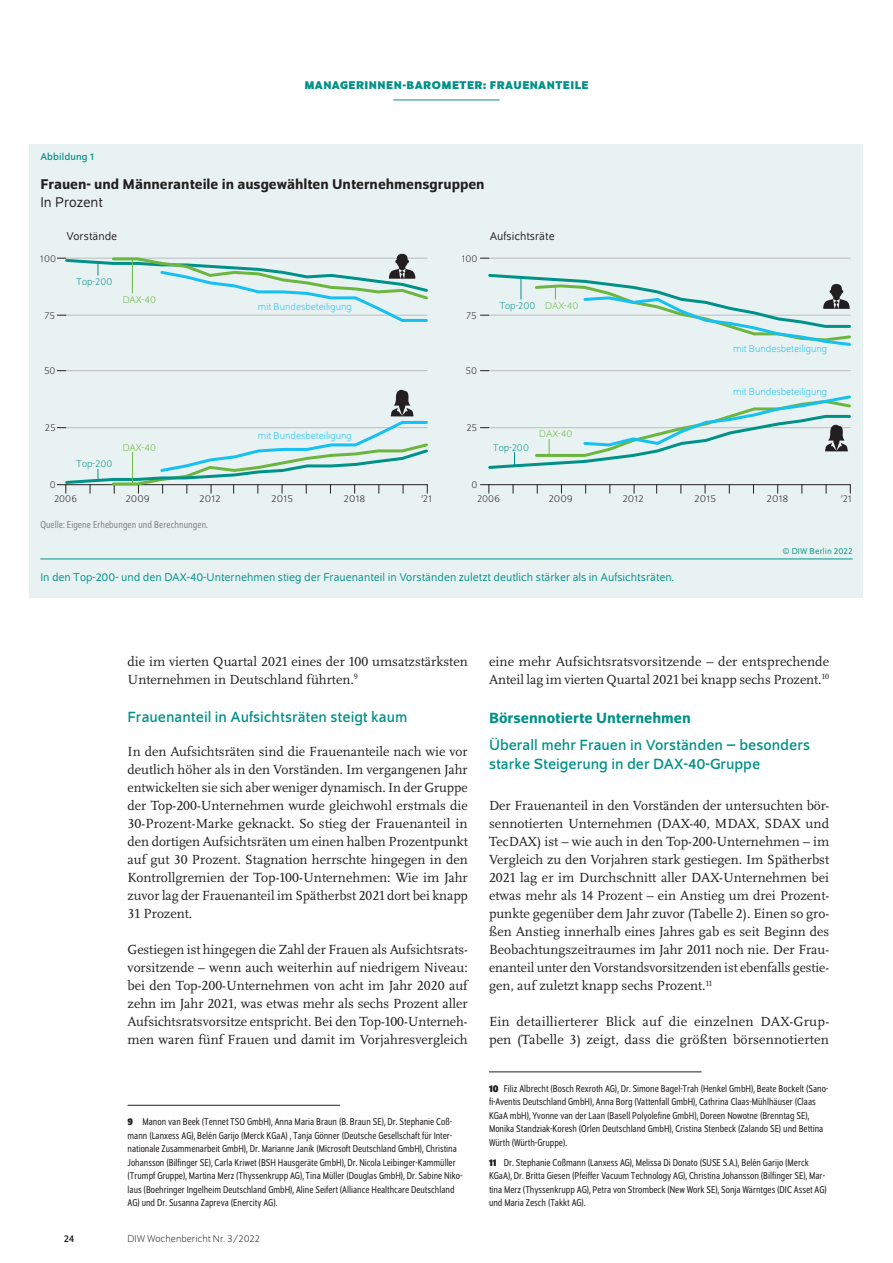
<style>
.page{position:relative;width:893px;height:1263px;background:#fff}
.page>*{position:absolute;margin:0;border:0;box-sizing:border-box;transform-origin:0 0}
.t1{font:15.75px/19.5px "Schumpeter";color:#009188}
.t2{font:500 15.75px "Schumpeter";color:#009188}
.t3{font:500 15px "Schumpeter";color:#231f20}
.t4{font:15px "Schumpeter Blond";color:#231f20}
.t5{font:13.8px/18px "Scala Pro";color:#231f20}
.t6{font:12px "Schumpeter Blond";color:#009188}
.t7{font:700 12px "Schumpeter";letter-spacing:.04em;color:#009188}
.t8{font:12px "Schumpeter Blond";color:#231f20}
.t9{font:semi-condensed 10.5px/13.5px "Schumpeter Blond";color:#231f20}
.t10{font:300 10.5px "Schumpeter";color:#15c0f2}
.t11{font:300 10.5px "Schumpeter";color:#231f20}
.t12{font:semi-condensed 10.5px "Schumpeter Blond";letter-spacing:.01em;color:#808285}
.t13{font:300 10.5px "Schumpeter";color:#009188}
.t14{font:300 10.5px "Schumpeter";color:#231f20;scale:1.08 1}
.t15{font:300 10.5px "Schumpeter";color:#6cb640}
.t16{font:10.5px "Schumpeter";letter-spacing:.01em;color:#009188}
.t17{font:10.5px "Schumpeter";color:#231f20}
.t18{font:9px "Schumpeter Blond";letter-spacing:.01em;color:#009188}
.s1{color:#6cb640}
.s2{font-family:"Schumpeter";font-weight:700}
</style>
<div class="page">
<hr style="left:393px;top:100px;width:107px;height:1px;background:#009188">
<hr style="left:128px;top:1105px;width:212px;height:1px;background:#231f20">
<hr style="left:489px;top:1071px;width:213px;height:1px;background:#231f20">
<div style="left:30px;top:144px;width:833px;height:454px;background:#e9f2f2"></div>
<hr style="left:66px;top:370px;width:361px;height:1px;background:#bcbdc0">
<hr style="left:489px;top:370px;width:361px;height:1px;background:#bcbdc0">
<hr style="left:489px;top:258px;width:361px;height:1px;background:#bcbdc0">
<hr style="left:489px;top:484px;width:361px;height:1px;background:#231f20">
<svg style="left:480px;top:484px;width:10px;height:9px"></svg>
<svg style="left:57px;top:389px;width:371px;height:104px"></svg>
<svg style="left:57px;top:254px;width:371px;height:68px"></svg>
<hr style="left:132px;top:259px;width:1px;height:34px;background:#6cb640">
<svg style="left:480px;top:274px;width:371px;height:72px"></svg>
<svg style="left:480px;top:395px;width:371px;height:74px"></svg>
<hr style="left:40px;top:558px;width:813px;height:1px;background:#009188">
<p class="t7" style="left:305px;top:79px;width:285px">MANAGERINNEN-BAROMETER: FRAUENANTEILE</p>
<p class="t16" style="left:40px;top:151px;width:55px">Abbildung 1</p>
<p class="t3" style="left:40px;top:176px;width:446px">Frauen- und Männeranteile in ausgewählten Unternehmensgruppen</p>
<p class="t4" style="left:40px;top:194px;width:64px">In Prozent</p>
<p class="t8" style="left:67px;top:230px;width:52px">Vorstände</p>
<p class="t8" style="left:490px;top:230px;width:67px">Aufsichtsräte</p>
<p class="t11" style="left:40px;top:253px;width:17px">100</p>
<p class="t11" style="left:462px;top:253px;width:17px">100</p>
<p class="t13" style="left:76px;top:277px;width:38px">Top-200</p>
<p class="t11" style="left:45px;top:310px;width:12px">75</p>
<p class="t15" style="left:123px;top:294px;width:35px">DAX-40</p>
<p class="t10" style="left:258px;top:301px;width:96px">mit Bundesbeteiligung</p>
<p class="t11" style="left:466px;top:310px;width:12px">75</p>
<p class="t13" style="left:499px;top:301px;width:81px">Top-200 <span class="s1">DAX-40</span></p>
<p class="t10" style="left:733px;top:343px;width:96px">mit Bundesbeteiligung</p>
<p class="t11" style="left:44px;top:366px;width:13px">50</p>
<p class="t11" style="left:466px;top:366px;width:13px">50</p>
<p class="t10" style="left:733px;top:387px;width:96px">mit Bundesbeteiligung</p>
<p class="t11" style="left:45px;top:423px;width:12px">25</p>
<p class="t10" style="left:258px;top:431px;width:96px">mit Bundesbeteiligung</p>
<p class="t11" style="left:466px;top:423px;width:12px">25</p>
<p class="t15" style="left:539px;top:429px;width:35px">DAX-40</p>
<p class="t15" style="left:123px;top:442px;width:35px">DAX-40</p>
<p class="t13" style="left:493px;top:442px;width:38px">Top-200</p>
<p class="t13" style="left:76px;top:459px;width:38px">Top-200</p>
<p class="t11" style="left:50px;top:480px;width:7px">0</p>
<p class="t11" style="left:471px;top:480px;width:7px">0</p>
<p class="t11" style="left:54px;top:493px;width:24px">2006</p>
<p class="t14" style="left:125px;top:494px;width:24px">2009</p>
<p class="t14" style="left:199px;top:494px;width:21px">2012</p>
<p class="t14" style="left:271px;top:494px;width:22px">2015</p>
<p class="t14" style="left:344px;top:494px;width:22px">2018</p>
<p class="t11" style="left:421px;top:493px;width:12px">’21</p>
<p class="t12" style="left:40px;top:520px;width:169px">Quelle: Eigene Erhebungen und Berechnungen.</p>
<p class="t11" style="left:477px;top:493px;width:24px">2006</p>
<p class="t14" style="left:548px;top:494px;width:24px">2009</p>
<p class="t14" style="left:622px;top:494px;width:21px">2012</p>
<p class="t14" style="left:694px;top:494px;width:22px">2015</p>
<p class="t14" style="left:767px;top:494px;width:22px">2018</p>
<p class="t11" style="left:841px;top:493px;width:12px">’21</p>
<p class="t18" style="left:782px;top:547px;width:72px">© DIW Berlin 2022</p>
<p class="t6" style="left:40px;top:571px;width:635px">In den Top-200- und den DAX-40-Unternehmen stieg der Frauenanteil in Vorständen zuletzt deutlich stärker als in Aufsichtsräten.</p>
<p class="t5" style="left:128px;top:652px;width:342px">die im vierten Quartal 2021 eines der 100 umsatzstärksten<br>Unternehmen in Deutschland führten.<sup>9</sup></p>
<p class="t1" style="left:128px;top:707px;width:281px">Frauenanteil in Aufsichtsräten steigt kaum</p>
<p class="t5" style="left:128px;top:742px;width:342px;text-align:justify">In den Aufsichtsräten sind die Frauenanteile nach wie vor deutlich höher als in den Vorständen. Im vergangenen Jahr entwickelten sie sich aber weniger dynamisch. In der Gruppe der Top-200-Unternehmen wurde gleichwohl erstmals die 30-Prozent-Marke geknackt. So stieg der Frauenanteil in den dortigen Aufsichtsräten um einen halben Prozentpunkt auf gut 30 Prozent. Stagnation herrschte hingegen in den Kontrollgremien der Top-100-Unternehmen: Wie im Jahr zuvor lag der Frauenanteil im Spätherbst 2021 dort bei knapp 31 Prozent.</p>
<p class="t5" style="left:128px;top:940px;width:342px;text-align:justify">Gestiegen ist hingegen die Zahl der Frauen als Aufsichtsrats&shy;vorsitzende – wenn auch weiterhin auf niedrigem Niveau: bei den Top-200-Unternehmen von acht im Jahr 2020 auf zehn im Jahr 2021, was etwas mehr als sechs Prozent aller Aufsichtsratsvorsitze entspricht. Bei den Top-100-Unterneh&shy;men waren fünf Frauen und damit im Vorjahresvergleich</p>
<p class="t9" style="left:128px;top:1115px;width:336px"><span class="s2">9</span> Manon van Beek (Tennet TSO GmbH), Anna Maria Braun (B. Braun SE), Dr. Stephanie Coß&shy;mann (Lanxess AG), Belén Garijo (Merck KGaA) , Tanja Gönner (Deutsche Gesellschaft für Inter&shy;nationale Zusammenarbeit GmbH), Dr. Marianne Janik (Microsoft Deutschland GmbH), Christina Johansson (Bilfinger SE), Carla Kriwet (BSH Hausgeräte GmbH), Dr. Nicola Leibinger-Kammüller (Trumpf Gruppe), Martina Merz (Thyssenkrupp AG), Tina Müller (Douglas GmbH), Dr. Sabine Niko&shy;laus (Boehringer Ingelheim Deutschland GmbH), Aline Seifert (Alliance Healthcare Deutschland AG) und Dr. Susanna Zapreva (Enercity AG).</p>
<p class="t17" style="left:64px;top:1233px;width:12px">24</p>
<p class="t11" style="left:128px;top:1234px;width:134px">DIW Wochenbericht Nr. 3/2022</p>
<p class="t5" style="left:489px;top:652px;width:342px">eine mehr Aufsichtsratsvorsitzende – der entsprechende<br>Anteil lag im vierten Quartal 2021 bei knapp sechs Prozent.<sup>10</sup></p>
<p class="t2" style="left:489px;top:710px;width:203px">Börsennotierte Unternehmen</p>
<p class="t1" style="left:489px;top:735px;width:322px">Überall mehr Frauen in Vorständen – besonders starke Steigerung in der DAX-40-Gruppe</p>
<p class="t5" style="left:489px;top:796px;width:342px;text-align:justify">Der Frauenanteil in den Vorständen der untersuchten bör&shy;sennotierten Unternehmen (DAX-40, MDAX, SDAX und TecDAX) ist – wie auch in den Top-200-Unternehmen – im Vergleich zu den Vorjahren stark gestiegen. Im Spätherbst 2021 lag er im Durchschnitt aller DAX-Unternehmen bei etwas mehr als 14 Prozent – ein Anstieg um drei Prozent&shy;punkte gegenüber dem Jahr zuvor (Tabelle 2). Einen so gro&shy;ßen Anstieg innerhalb eines Jahres gab es seit Beginn des Beobachtungszeitraumes im Jahr 2011 noch nie. Der Frau&shy;enanteil unter den Vorstandsvorsitzenden ist ebenfalls gestie&shy;gen, auf zuletzt knapp sechs Prozent.<sup>11</sup></p>
<p class="t5" style="left:489px;top:1012px;width:342px">Ein detaillierterer Blick auf die einzelnen DAX-Grup&shy;pen (Tabelle 3) zeigt, dass die größten börsennotierten</p>
<p class="t9" style="left:489px;top:1082px;width:341px"><span class="s2">10</span> Filiz Albrecht (Bosch Rexroth AG), Dr. Simone Bagel-Trah (Henkel GmbH), Beate Bockelt (Sano&shy;fi-Aventis Deutschland GmbH), Anna Borg (Vattenfall GmbH), Cathrina Claas-Mühlhäuser (Claas KGaA mbH), Yvonne van der Laan (Basell Polyolefine GmbH), Doreen Nowotne (Brenntag SE), Monika Standziak-Koresh (Orlen Deutschland GmbH), Cristina Stenbeck (Zalando SE) und Bettina Würth (Würth-Gruppe).</p>
<p class="t9" style="left:489px;top:1156px;width:339px"><span class="s2">11</span> Dr. Stephanie Coßmann (Lanxess AG), Melissa Di Donato (SUSE S.A.), Belén Garijo (Merck KGaA), Dr. Britta Giesen (Pfeiffer Vacuum Technology AG), Christina Johansson (Bilfinger SE), Mar&shy;tina Merz (Thyssenkrupp AG), Petra von Strombeck (New Work SE), Sonja Wärntges (DIC Asset AG) und Maria Zesch (Takkt AG).</p>
</div>
